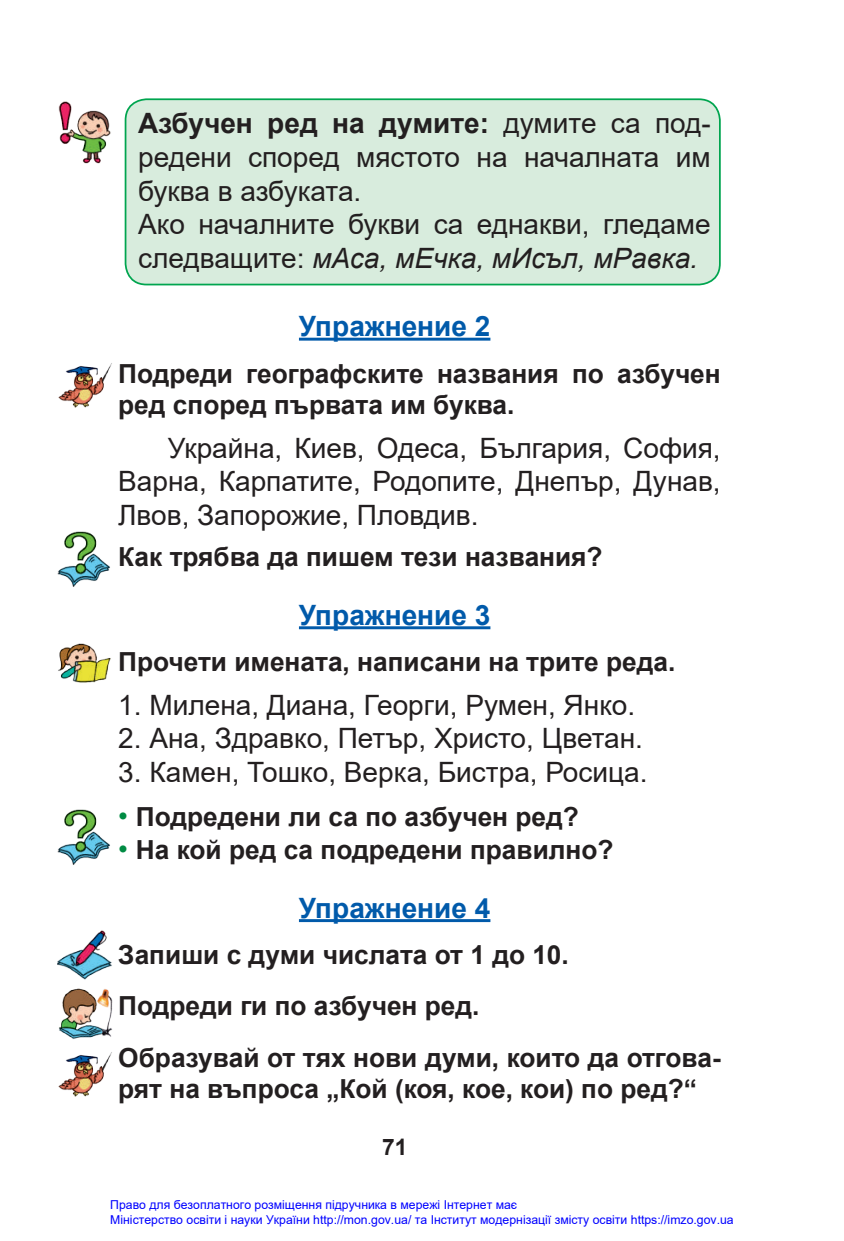
<style>
.page{position:relative;width:844px;height:1241px;background:#fff}
.page>*{position:absolute;margin:0;border:0;box-sizing:border-box;transform-origin:0 0}
.t1{font:28px/33.6px "Arial";color:#231f20}
.t2{font:700 28px "Arial";color:#015aaa}
.t3{font:700 26.25px/51.3px "Arial";color:#231f20}
.t4{font:700 22.75px "Arial";color:#231f20}
.t5{font:12.25px/14.7px "Arial";color:#00f}
.s1{font-weight:700}
.s2{font-style:italic}
.s3{font-weight:400;font-size:28px;color:#008b43}
</style>
<div class="page">
<div style="left:125px;top:99px;width:594px;height:185px;background:#d8ecdd;border-radius:21px"></div>
<div style="left:125px;top:98px;width:595px;height:187px;border:2px solid #00a54f;border-radius:21px"></div>
<img style="left:58px;top:101px;width:53px;height:63px">
<hr style="left:299px;top:337px;width:191px;height:3px;background:#015aaa">
<hr style="left:299px;top:626px;width:191px;height:3px;background:#015aaa">
<hr style="left:299px;top:919px;width:191px;height:2px;background:#015aaa">
<img style="left:57px;top:809px;width:53px;height:56px">
<img style="left:57px;top:531px;width:53px;height:56px">
<img style="left:58px;top:643px;width:53px;height:40px">
<img style="left:59px;top:988px;width:54px;height:51px">
<img style="left:57px;top:930px;width:55px;height:50px">
<img style="left:58px;top:1052px;width:54px;height:43px">
<img style="left:58px;top:363px;width:54px;height:44px">
<p class="t1" style="left:138px;top:106px;width:574px"><span class="s1">Азбучен ред на думите:</span> думите са под&shy;редени според мястото на началната им буква в азбуката.<br>Ако началните букви са еднакви, гледаме следващите: <span class="s2">мАса, мЕчка, мИсъл, мРавка.</span></p>
<p class="t2" style="left:299px;top:306px;width:193px">Упражнение 2</p>
<p class="t3" style="left:118px;top:358px;width:603px;line-height:31.5px">Подреди географските названия по азбучен ред според първата им буква.</p>
<p class="t1" style="left:118px;top:431px;width:604px;text-align:justify;text-indent:50px">Украйна, Киев, Одеса, България, София, Варна, Карпатите, Родопите, Днепър, Дунав, Лвов, Запорожие, Пловдив.</p>
<p class="t3" style="left:118px;top:531px;width:486px">Как трябва да пишем тези названия?</p>
<p class="t2" style="left:299px;top:595px;width:193px">Упражнение 3</p>
<p class="t3" style="left:118px;top:636px;width:558px">Прочети имената, написани на трите реда.</p>
<p class="t1" style="left:118px;top:687px;width:518px">1. Милена, Диана, Георги, Румен, Янко.</p>
<p class="t1" style="left:118px;top:721px;width:526px">2. Ана, Здравко, Петър, Христо, Цветан.</p>
<p class="t1" style="left:118px;top:755px;width:530px">3. Камен, Тошко, Верка, Бистра, Росица.</p>
<p class="t3" style="left:118px;top:790px;width:462px"><span class="s3">•</span> Подредени ли са по азбучен ред?</p>
<p class="t3" style="left:118px;top:824px;width:496px"><span class="s3">•</span> На кой ред са подредени правилно?</p>
<p class="t2" style="left:299px;top:887px;width:193px">Упражнение 4</p>
<p class="t3" style="left:118px;top:929px;width:603px">Запиши с думи числата от 1 до 10.<br>Подреди ги по азбучен ред.<br>Образувай от тях нови думи, които да отгова-</p>
<p class="t3" style="left:118px;top:1063px;width:580px">рят на въпроса „Кой (коя, кое, кои) по ред?“</p>
<p class="t4" style="left:382px;top:1130px;width:27px">71</p>
<p class="t5" style="left:110px;top:1196px;width:624px">Право для безоплатного розміщення підручника в мережі Інтернет має<br>Міністерство освіти і науки України http://mon.gov.ua/ та Інститут модернізації змісту освіти https://imzo.gov.ua</p>
</div>
